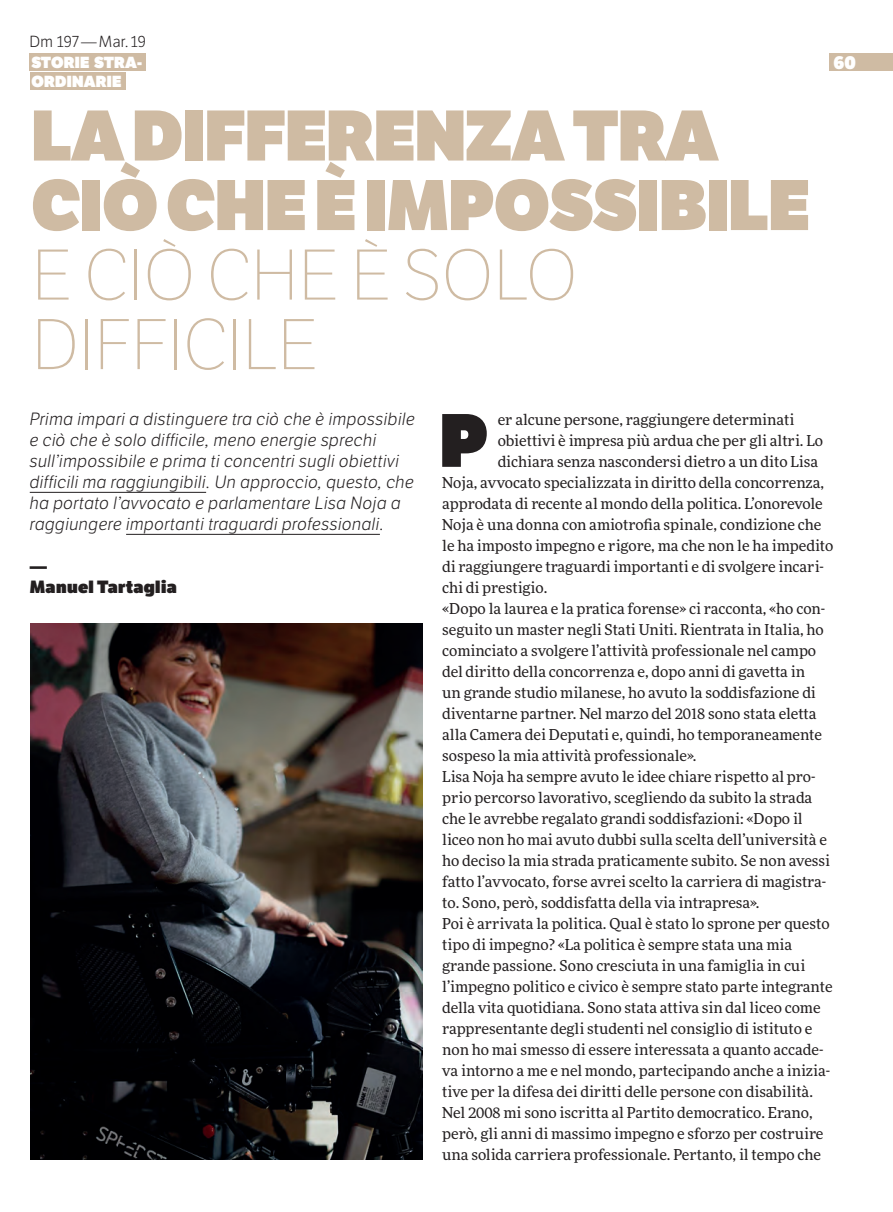
<style>
.page{position:relative;width:893px;height:1212px;background:#fff}
.page>*{position:absolute;margin:0;border:0;box-sizing:border-box;transform-origin:0 0}
.t1{font:800 73.35px "LFT Etica Display";color:#231f20}
.t2{font:800 69.45px/69.4px "LFT Etica Display";letter-spacing:-.005em;color:#cfbba3}
.t3{font:100 69.45px/69.4px "LFT Etica Display";letter-spacing:-.005em;color:#cfbba3}
.t4{font:800 18px "LFT Etica Display";color:#fff}
.t5{font:italic 300 17.25px/21px "LFT Etica";letter-spacing:.025em;color:#231f20}
.t6{font:800 17.25px/21px "LFT Etica Display";letter-spacing:.025em;color:#231f20}
.t7{font:800 15.6px/18.8px "LFT Etica Display";letter-spacing:.015em;color:#fff}
.t8{font:300 15.6px "LFT Etica";letter-spacing:.02em;color:#231f20}
.t9{font:15px "More Pro";color:#231f20}
</style>
<div class="page">
<img style="left:30px;top:623px;width:392px;height:537px">
<div style="left:829px;top:53px;width:64px;height:18px;background:#cfbba3"></div>
<div style="left:30px;top:53px;width:116px;height:18px;background:#cfbba3"></div>
<div style="left:30px;top:73px;width:95px;height:17px;background:#cfbba3"></div>
<hr style="left:30px;top:492px;width:176px;height:1px;background:#231f20">
<hr style="left:126px;top:534px;width:254px;height:1px;background:#231f20">
<p class="t8" style="left:29px;top:33px;width:118px">Dm 197 — Mar. 19</p>
<p class="t7" style="left:32px;top:53px;width:112px">STORIE STRA-<br>ORDINARIE</p>
<h2 class="t2" style="left:32px;top:101px;width:780px">LA DIFFERENZA TRA<br>CIÒ CHE È IMPOSSIBILE</h2>
<h2 class="t3" style="left:32px;top:243px;width:548px">E CIÒ CHE È SOLO<br>DIFFICILE</h2>
<p class="t4" style="left:833px;top:51px;width:24px">60</p>
<p class="t5" style="left:30px;top:409px;width:387px">Prima impari a distinguere tra ciò che è impossibile e ciò che è solo difficile, meno energie sprechi sull’impossibile e prima ti concentri sugli obiettivi difficili ma raggiungibili. Un approccio, questo, che ha portato l’avvocato e parlamentare Lisa Noja a raggiungere importanti traguardi professionali.</p>
<p class="t6" style="left:30px;top:555px;width:149px">—<br>Manuel Tartaglia</p>
<h1 class="t1" style="left:440px;top:394px;width:50px">P</h1>
<p class="t9" style="left:498px;top:409px;width:298px">er alcune persone, raggiungere determinati</p>
<p class="t9" style="left:498px;top:430px;width:327px">obiettivi è impresa più ardua che per gli altri. Lo</p>
<p class="t9" style="left:498px;top:451px;width:322px">dichiara senza nascondersi dietro a un dito Lisa</p>
<p class="t9" style="left:442px;top:472px;width:383px">Noja, avvocato specializzata in diritto della concorrenza,</p>
<p class="t9" style="left:442px;top:493px;width:382px">approdata di recente al mondo della politica. L’onorevole</p>
<p class="t9" style="left:442px;top:514px;width:381px">Noja è una donna con amiotrofia spinale, condizione che</p>
<p class="t9" style="left:442px;top:535px;width:393px">le ha imposto impegno e rigore, ma che non le ha impedito</p>
<p class="t9" style="left:442px;top:556px;width:383px">di raggiungere traguardi importanti e di svolgere incari-</p>
<p class="t9" style="left:442px;top:577px;width:107px">chi di prestigio.</p>
<p class="t9" style="left:442px;top:598px;width:384px">«Dopo la laurea e la pratica forense» ci racconta, «ho con-</p>
<p class="t9" style="left:442px;top:619px;width:383px">seguito un master negli Stati Uniti. Rientrata in Italia, ho</p>
<p class="t9" style="left:442px;top:640px;width:375px">cominciato a svolgere l’attività professionale nel campo</p>
<p class="t9" style="left:442px;top:661px;width:364px">del diritto della concorrenza e, dopo anni di gavetta in</p>
<p class="t9" style="left:442px;top:682px;width:375px">un grande studio milanese, ho avuto la soddisfazione di</p>
<p class="t9" style="left:442px;top:703px;width:376px">diventarne partner. Nel marzo del 2018 sono stata eletta</p>
<p class="t9" style="left:442px;top:724px;width:381px">alla Camera dei Deputati e, quindi, ho temporaneamente</p>
<p class="t9" style="left:442px;top:745px;width:256px">sospeso la mia attività professionale».</p>
<p class="t9" style="left:442px;top:766px;width:375px">Lisa Noja ha sempre avuto le idee chiare rispetto al pro-</p>
<p class="t9" style="left:442px;top:787px;width:371px">prio percorso lavorativo, scegliendo da subito la strada</p>
<p class="t9" style="left:442px;top:808px;width:362px">che le avrebbe regalato grandi soddisfazioni: «Dopo il</p>
<p class="t9" style="left:442px;top:829px;width:386px">liceo non ho mai avuto dubbi sulla scelta dell’università e</p>
<p class="t9" style="left:442px;top:850px;width:389px">ho deciso la mia strada praticamente subito. Se non avessi</p>
<p class="t9" style="left:442px;top:871px;width:385px">fatto l’avvocato, forse avrei scelto la carriera di magistra-</p>
<p class="t9" style="left:442px;top:892px;width:319px">to. Sono, però, soddisfatta della via intrapresa».</p>
<p class="t9" style="left:442px;top:913px;width:389px">Poi è arrivata la politica. Qual è stato lo sprone per questo</p>
<p class="t9" style="left:442px;top:934px;width:351px">tipo di impegno? «La politica è sempre stata una mia</p>
<p class="t9" style="left:442px;top:955px;width:364px">grande passione. Sono cresciuta in una famiglia in cui</p>
<p class="t9" style="left:442px;top:976px;width:392px">l’impegno politico e civico è sempre stato parte integrante</p>
<p class="t9" style="left:442px;top:997px;width:380px">della vita quotidiana. Sono stata attiva sin dal liceo come</p>
<p class="t9" style="left:442px;top:1018px;width:372px">rappresentante degli studenti nel consiglio di istituto e</p>
<p class="t9" style="left:442px;top:1039px;width:383px">non ho mai smesso di essere interessata a quanto accade-</p>
<p class="t9" style="left:442px;top:1060px;width:389px">va intorno a me e nel mondo, partecipando anche a inizia-</p>
<p class="t9" style="left:442px;top:1081px;width:372px">tive per la difesa dei diritti delle persone con disabilità.</p>
<p class="t9" style="left:442px;top:1102px;width:372px">Nel 2008 mi sono iscritta al Partito democratico. Erano,</p>
<p class="t9" style="left:442px;top:1123px;width:383px">però, gli anni di massimo impegno e sforzo per costruire</p>
<p class="t9" style="left:442px;top:1144px;width:380px">una solida carriera professionale. Pertanto, il tempo che</p>
</div>
